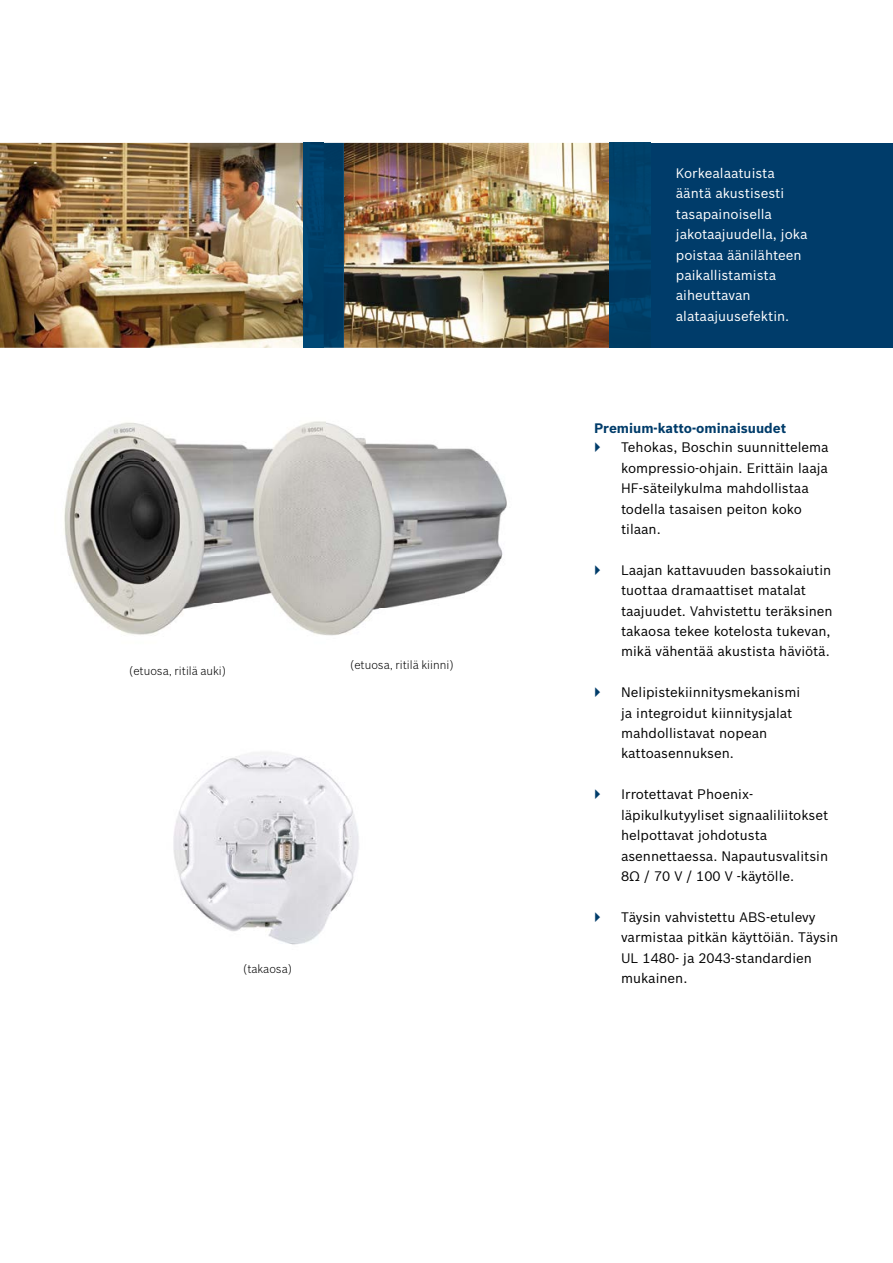
<style>
.page{position:relative;width:893px;height:1263px;background:#fff}
.page>*{position:absolute;margin:0;border:0;box-sizing:border-box;transform-origin:0 0}
.t1{font:13.5px/20.4px "Bosch Sans";color:#000}
.t2{font:13.5px/20.4px "Bosch Sans";color:#fff}
.t3{font:700 13.5px "Bosch Sans";color:#003c6a}
.t4{font:300 11.55px "Bosch Sans";color:#000}
</style>
<div class="page">
<img style="left:0;top:143px;width:609px;height:205px">
<div style="left:651px;top:143px;width:242px;height:205px;background:#003c6a"></div>
<img style="left:609px;top:143px;width:42px;height:205px">
<img style="left:304px;top:143px;width:40px;height:205px">
<img style="left:173px;top:752px;width:186px;height:193px">
<img style="left:76px;top:421px;width:413px;height:41px">
<img style="left:64px;top:462px;width:170px;height:173px">
<img style="left:325px;top:462px;width:140px;height:146px">
<img style="left:465px;top:462px;width:42px;height:131px">
<img style="left:325px;top:608px;width:55px;height:28px">
<img style="left:234px;top:421px;width:91px;height:214px">
<p class="t4" style="left:129px;top:663px;width:99px">(etuosa, ritilä auki)</p>
<p class="t4" style="left:350px;top:657px;width:106px">(etuosa, ritilä kiinni)</p>
<p class="t4" style="left:243px;top:961px;width:51px">(takaosa)</p>
<p class="t2" style="left:676px;top:162px;width:133px">Korkealaatuista ääntä akustisesti tasapainoisella jakotaajuudella, joka poistaa äänilähteen paikallistamista aiheuttavan alataajuusefektin.</p>
<p class="t3" style="left:594px;top:417px;width:194px">Premium-katto-ominaisuudet</p>
<p class="t1" style="left:621px;top:436px;width:209px">Tehokas, Boschin suunnittelema kompressio-ohjain. Erittäin laaja<br>HF-säteilykulma mahdollistaa todella tasaisen peiton koko tilaan.</p>
<p class="t1" style="left:621px;top:559px;width:213px">Laajan kattavuuden bassokaiutin tuottaa dramaattiset matalat taajuudet. Vahvistettu teräksinen takaosa tekee kotelosta tukevan, mikä vähentää akustista häviötä.</p>
<p class="t1" style="left:621px;top:681px;width:181px">Nelipistekiinnitysmekanismi ja integroidut kiinnitysjalat mahdollistavat nopean kattoasennuksen.</p>
<p class="t1" style="left:621px;top:783px;width:209px">Irrotettavat Phoenix&shy;läpikulkutyyliset signaaliliitokset helpottavat johdotusta asennettaessa. Napautusvalitsin<br>8Ω / 70 V / 100 V -käytölle.</p>
<p class="t1" style="left:621px;top:906px;width:219px">Täysin vahvistettu ABS-etulevy varmistaa pitkän käyttöiän. Täysin<br>UL 1480- ja 2043-standardien mukainen.</p>
</div>
